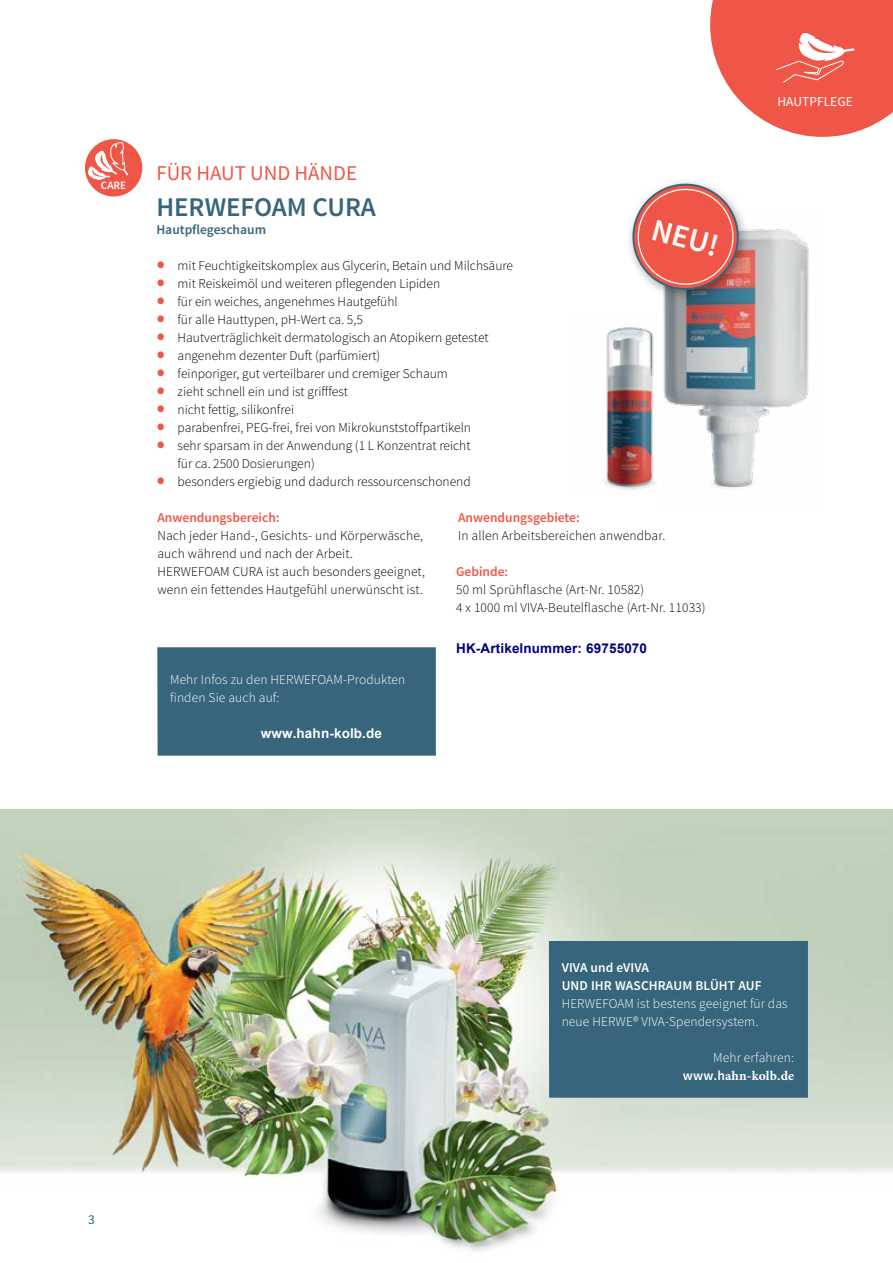
<style>
.page{position:relative;width:893px;height:1263px;background:#fff}
.page>*{position:absolute;margin:0;border:0;box-sizing:border-box;transform-origin:0 0}
.t1{font:600 31.5px "Source Sans Pro";color:#fff}
.t2{font:600 27px "Source Sans Pro";color:#36657c}
.t3{font:21px "Source Sans Pro";color:#f05647}
.t4{font:300 13.5px/18px "Source Sans Pro";color:#000}
.t5{font:300 13.5px/18px "Source Sans Pro";letter-spacing:.01em;color:#fff}
.t6{font:600 13.5px "Source Sans Pro";color:#f05647}
.t7{font:600 13.5px/18px "Source Sans Pro";letter-spacing:.01em;color:#fff}
.t8{font:700 13.5px "Arial";letter-spacing:.01em;color:#000080}
.t9{font:600 13.5px "Source Sans Pro";color:#36657c}
.t10{font:700 13.5px "Minion Pro";letter-spacing:.01em;color:#fff}
.t11{font:700 13.5px "Arial";letter-spacing:.01em;color:#fff}
.t12{font:13.5px "Source Sans Pro";color:#fff}
.t13{font:13.5px "Source Sans Pro";color:#36657c}
.t14{font:600 11.25px "Source Sans Pro";color:#fff}
.s1{font-size:31.05px;color:#f05647}
.s2{font-family:"Source Sans Pro";font-weight:600}
</style>
<div class="page">
<img style="left:0;top:810px;width:893px;height:441px">
<div style="left:84px;top:139px;width:59px;height:58px;background:#f05647;border-radius:50%"></div>
<div style="left:84px;top:138px;width:59px;height:60px;border:1px solid #fff;border-radius:50%"></div>
<svg style="left:87px;top:141px;width:41px;height:39px"></svg>
<img style="left:664px;top:229px;width:145px;height:260px">
<img style="left:602px;top:315px;width:91px;height:175px">
<div style="left:625px;top:178px;width:125px;height:124px;background:#000;opacity:.35"></div>
<svg style="left:625px;top:178px;width:121px;height:117px"></svg>
<div style="left:549px;top:941px;width:259px;height:157px;background:#36657c"></div>
<div style="left:157px;top:647px;width:279px;height:109px;background:#36657c"></div>
<svg style="left:710px;top:0;width:183px;height:137px"></svg>
<p class="t14" style="left:101px;top:178px;width:27px">CARE</p>
<h3 class="t3" style="left:156px;top:159px;width:202px">FÜR HAUT UND HÄNDE</h3>
<h2 class="t2" style="left:156px;top:190px;width:221px">HERWEFOAM CURA</h2>
<p class="t9" style="left:156px;top:221px;width:111px">Hautpflegeschaum</p>
<h1 class="t1" style="left:658px;top:209px;width:69px;rotate:15deg">NEU!</h1>
<p class="t4" style="left:156px;top:256px;width:358px"><span class="s1">•</span> mit Feuchtigkeitskomplex aus Glycerin, Betain und Milchsäure</p>
<p class="t4" style="left:156px;top:274px;width:285px"><span class="s1">•</span> mit Reiskeimöl und weiteren pflegenden Lipiden</p>
<p class="t4" style="left:156px;top:292px;width:243px"><span class="s1">•</span> für ein weiches, angenehmes Hautgefühl</p>
<p class="t4" style="left:156px;top:310px;width:208px"><span class="s1">•</span> für alle Hauttypen, pH-Wert ca. 5,5</p>
<p class="t4" style="left:156px;top:328px;width:334px"><span class="s1">•</span> Hautverträglichkeit dermatologisch an Atopikern getestet</p>
<p class="t4" style="left:156px;top:346px;width:225px"><span class="s1">•</span> angenehm dezenter Duft (parfümiert)</p>
<p class="t4" style="left:156px;top:364px;width:293px"><span class="s1">•</span> feinporiger, gut verteilbarer und cremiger Schaum</p>
<p class="t4" style="left:156px;top:382px;width:193px"><span class="s1">•</span> zieht schnell ein und ist grifffest</p>
<p class="t4" style="left:156px;top:400px;width:139px"><span class="s1">•</span> nicht fettig, silikonfrei</p>
<p class="t4" style="left:156px;top:418px;width:316px"><span class="s1">•</span> parabenfrei, PEG-frei, frei von Mikrokunststoffpartikeln</p>
<p class="t4" style="left:178px;top:436px;width:294px;text-indent:-21px"><span class="s1">•</span> sehr sparsam in der Anwendung (1 L Konzentrat reicht für ca. 2500 Dosierungen)</p>
<p class="t4" style="left:156px;top:472px;width:316px"><span class="s1">•</span> besonders ergiebig und dadurch ressourcenschonend</p>
<p class="t6" style="left:157px;top:509px;width:124px">Anwendungsbereich:</p>
<p class="t4" style="left:157px;top:526px;width:269px">Nach jeder Hand-, Gesichts- und Körperwäsche, auch während und nach der Arbeit.<br>HERWEFOAM CURA ist auch besonders geeignet, wenn ein fettendes Hautgefühl unerwünscht ist.</p>
<p class="t6" style="left:458px;top:509px;width:123px">Anwendungsgebiete:</p>
<p class="t4" style="left:458px;top:526px;width:209px">In allen Arbeitsbereichen anwendbar.</p>
<p class="t6" style="left:456px;top:563px;width:54px">Gebinde:</p>
<p class="t4" style="left:456px;top:580px;width:251px">50 ml Sprühflasche (Art-Nr. 10582)<br>4 x 1000 ml VIVA-Beutelflasche (Art-Nr. 11033)</p>
<p class="t5" style="left:170px;top:670px;width:237px">Mehr Infos zu den HERWEFOAM-Produkten finden Sie auch auf:</p>
<p class="t11" style="left:261px;top:724px;width:123px">www.hahn-kolb.de</p>
<p class="t8" style="left:456px;top:638px;width:192px">HK-Artikelnummer: 69755070</p>
<p class="t12" style="left:777px;top:93px;width:77px">HAUTPFLEGE</p>
<p class="t13" style="left:88px;top:1211px;width:8px">3</p>
<p class="t7" style="left:562px;top:958px;width:201px">VIVA und eVIVA<br>UND IHR WASCHRAUM BLÜHT AUF</p>
<p class="t5" style="left:562px;top:994px;width:228px">HERWEFOAM ist bestens geeignet für das neue HERWE® VIVA-Spendersystem.</p>
<p class="t5" style="left:713px;top:1048px;width:82px">Mehr erfahren:</p>
<p class="t10" style="left:683px;top:1066px;width:113px"><span class="s2">www.h</span>ahn-kolb.de</p>
</div>
